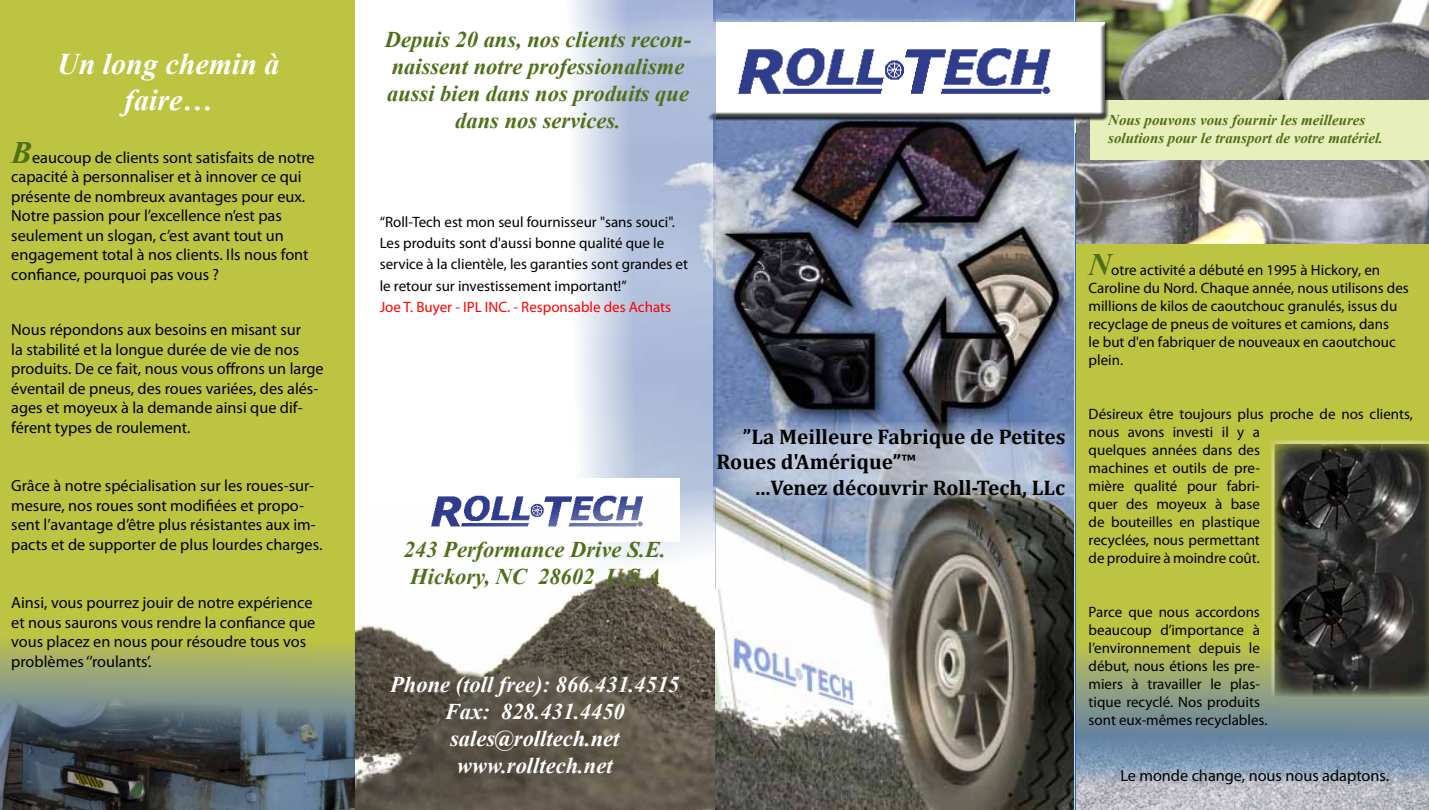
<style>
.page{position:relative;width:1429px;height:810px;background:#fff}
.page>*{position:absolute;margin:0;border:0;box-sizing:border-box;transform-origin:0 0}
.t1{font:italic 700 31.25px "Times New Roman";color:#4f6f19}
.t2{font:italic 700 30px/36px "Times New Roman";color:#fff;text-align:center}
.t3{font:italic 700 22.5px/27px "Times New Roman";color:#4f6f19;text-align:center}
.t4{font:italic 700 22.5px/27px "Times New Roman";color:#fff;text-align:center}
.t5{font:700 21.25px/25.5px "Cambria";color:#000}
.t6{font:16.25px/19.5px "Myriad Pro";color:#000}
.t7{font:15px/18px "Myriad Pro";color:#000}
.t8{font:italic 700 15px/18px "Times New Roman";color:#4f6f19}
.t9{font:15px "Myriad Pro";color:#f00}
.s1{font-family:"Times New Roman";font-weight:700;font-style:italic;font-size:31.25px;color:#4f6f19}
</style>
<div class="page">
<svg style="left:0;top:1px;width:354px;height:690px;background:#bbc244"></svg>
<img style="left:714px;top:0;width:360px;height:810px">
<div style="left:1075px;top:0;width:354px;height:810px;background:#bdc441"></div>
<img style="left:1076px;top:0;width:353px;height:243px">
<img style="left:1076px;top:677px;width:353px;height:133px">
<svg style="left:1271px;top:440px;width:158px;height:264px;background:#3e3e35"></svg>
<div style="left:1090px;top:100px;width:339px;height:60px;background:#e7efbb"></div>
<img style="left:0;top:691px;width:356px;height:119px">
<div style="left:707px;top:20px;width:402px;height:101px;background:#000;opacity:.75"></div>
<img style="left:573px;top:0;width:143px;height:589px">
<img style="left:573px;top:478px;width:107px;height:12px">
<svg style="left:717px;top:422px;width:357px;height:79px;background:#a6b3c8"></svg>
<img style="left:356px;top:490px;width:358px;height:320px">
<h2 class="t2" style="left:57px;top:46px;width:224px">Un long chemin à faire…</h2>
<p class="t6" style="left:11px;top:147px;width:305px"><span class="s1">B</span>eaucoup de clients sont satisfaits de notre capacité à personnaliser et à innover ce qui présente de nombreux avantages pour eux.<br>Notre passion pour l’excellence n’est pas seulement un slogan, c’est avant tout un engagement total à nos clients. Ils nous font confiance, pourquoi pas vous ?</p>
<p class="t6" style="left:11px;top:320px;width:314px">Nous répondons aux besoins en misant sur<br>la stabilité et la longue durée de vie de nos produits. De ce fait, nous vous offrons un large éventail de pneus, des roues variées, des alés&shy;ages et moyeux à la demande ainsi que dif&shy;férent types de roulement.</p>
<p class="t6" style="left:11px;top:476px;width:313px">Grâce à notre spécialisation sur les roues-sur&shy;mesure, nos roues sont modifiées et propo&shy;sent l’avantage d’être plus résistantes aux im&shy;pacts et de supporter de plus lourdes charges.</p>
<p class="t6" style="left:11px;top:593px;width:306px">Ainsi, vous pourrez jouir de notre expérience et nous saurons vous rendre la confiance que vous placez en nous pour résoudre tous vos problèmes ‘’roulants’.</p>
<h3 class="t3" style="left:385px;top:26px;width:308px">Depuis 20 ans, nos clients recon&shy;naissent notre professionalisme aussi bien dans nos produits que dans nos services.</h3>
<h1 class="t1" style="left:1086px;top:91px;width:215px">A peek behind…</h1>
<p class="t8" style="left:1108px;top:110px;width:276px">Nous pouvons vous fournir les meilleures solutions pour le transport de votre matériel.</p>
<p class="t7" style="left:380px;top:211px;width:310px;line-height:21.2px">“Roll-Tech est mon seul fournisseur "sans souci".<br>Les produits sont d'aussi bonne qualité que le service à la clientèle, les garanties sont grandes et le retour sur investissement important!”</p>
<p class="t9" style="left:380px;top:298px;width:293px">Joe T. Buyer - IPL INC. - Responsable des Achats</p>
<h3 class="t3" style="left:404px;top:535px;width:263px;text-align:left">243 Performance Drive S.E.<br>Hickory, NC 28602 U.S.A</h3>
<h3 class="t4" style="left:390px;top:670px;width:291px">Phone (toll free): 866.431.4515<br>Fax: 828.431.4450 sales@rolltech.net www.rolltech.net</h3>
<h3 class="t5" style="left:716px;top:423px;width:350px;text-indent:26px">”La Meilleure Fabrique de Petites<br>Roues d'Amérique”™</h3>
<h3 class="t5" style="left:754px;top:474px;width:313px">…Venez découvrir Roll-Tech, LLc</h3>
<p class="t7" style="left:1088px;top:261px;width:322px"><span class="s1">N</span>otre activité a débuté en 1995 à Hickory, en Caroline du Nord. Chaque année, nous utilisons des millions de kilos de caoutchouc granulés, issus du recyclage de pneus de voitures et camions, dans<br>le but d'en fabriquer de nouveaux en caoutchouc plein.</p>
<p class="t7" style="left:1088px;top:405px;width:326px">Désireux être toujours plus proche de nos clients, nous avons investi il y a<br>quelques années dans des<br>machines et outils de pre-<br>mière qualité pour fabri-<br>quer des moyeux à base<br>de bouteilles en plastique<br>recyclées, nous permettant<br>de produire à moindre coût.</p>
<p class="t7" style="left:1088px;top:603px;width:180px">Parce que nous accordons beaucoup d’importance à l’environnement depuis le début, nous étions les pre&shy;miers à travailler le plas&shy;tique recyclé. Nos produits sont eux-mêmes recyclables.</p>
<p class="t6" style="left:1120px;top:765px;width:270px">Le monde change, nous nous adaptons.</p>
</div>
